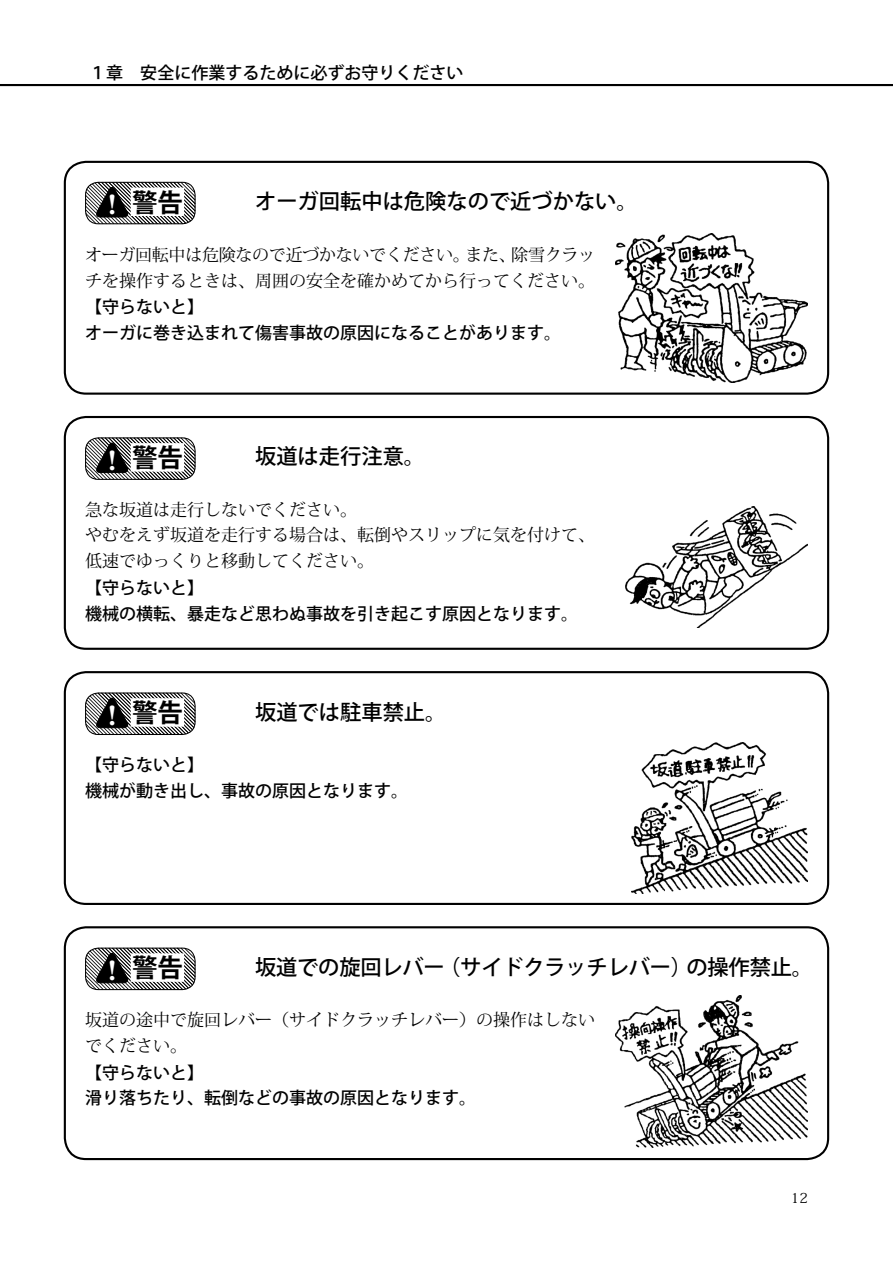
<style>
.page{position:relative;width:893px;height:1263px;background:#fff}
.page>*{position:absolute;margin:0;border:0;box-sizing:border-box;transform-origin:0 0}
.t1{font:700 25.5px "Koz Go Std";color:#000}
.t2{font:500 21.3px "Koz Go Std";color:#000}
.t3{font:16.95px/26px "Koz Min Std";color:#000}
.t4{font:500 16.95px/25.5px "Koz Go Std";color:#000}
.t5{font:13.8px "Koz Min Std";color:#000}
.s1{font-family:"Koz Min Std";font-weight:800;color:#fff}
</style>
<div class="page">
<div style="left:64px;top:161px;width:765px;height:234px;border:2px solid #000;border-radius:21px"></div>
<div style="left:64px;top:416px;width:765px;height:234px;border:2px solid #000;border-radius:21px"></div>
<div style="left:64px;top:671px;width:765px;height:234px;border:2px solid #000;border-radius:21px"></div>
<div style="left:64px;top:926px;width:765px;height:234px;border:2px solid #000;border-radius:21px"></div>
<svg style="left:85px;top:949px;width:110px;height:41px"></svg>
<div style="left:85px;top:947px;width:111px;height:43px;border:1px solid #000;border-radius:13px"></div>
<svg style="left:85px;top:694px;width:110px;height:41px"></svg>
<div style="left:85px;top:692px;width:111px;height:43px;border:1px solid #000;border-radius:13px"></div>
<svg style="left:85px;top:439px;width:110px;height:41px"></svg>
<div style="left:85px;top:437px;width:111px;height:43px;border:1px solid #000;border-radius:13px"></div>
<svg style="left:85px;top:182px;width:110px;height:42px"></svg>
<div style="left:85px;top:182px;width:111px;height:42px;border:1px solid #000;border-radius:13px"></div>
<img style="left:615px;top:233px;width:193px;height:150px">
<img style="left:626px;top:507px;width:182px;height:120px">
<img style="left:631px;top:742px;width:177px;height:151px">
<img style="left:615px;top:995px;width:193px;height:153px">
<hr style="left:0;top:84px;width:893px;height:2px;background:#000">
<p class="t4" style="left:89px;top:61px;width:376px">１章　安全に作業するために必ずお守りください</p>
<h1 class="t1" style="left:99px;top:186px;width:85px"><span class="s1">！</span>警告</h1>
<p class="t2" style="left:255px;top:188px;width:384px">オーガ回転中は危険なので近づかない。</p>
<p class="t3" style="left:85px;top:242px;width:512px">オーガ回転中は危険なので近づかないでください。また、除雪クラッチを操作するときは、周囲の安全を確かめてから行ってください。</p>
<p class="t4" style="left:85px;top:295px;width:478px">【守らないと】<br>オーガに巻き込まれて傷害事故の原因になることがあります。</p>
<h1 class="t1" style="left:99px;top:441px;width:85px"><span class="s1">！</span>警告</h1>
<p class="t2" style="left:255px;top:443px;width:172px">坂道は走行注意。</p>
<p class="t3" style="left:85px;top:497px;width:512px">急な坂道は走行しないでください。<br>やむをえず坂道を走行する場合は、転倒やスリップに気を付けて、低速でゆっくりと移動してください。</p>
<p class="t4" style="left:85px;top:576px;width:495px">【守らないと】<br>機械の横転、暴走など思わぬ事故を引き起こす原因となります。</p>
<h1 class="t1" style="left:99px;top:696px;width:85px"><span class="s1">！</span>警告</h1>
<p class="t2" style="left:255px;top:698px;width:193px">坂道では駐車禁止。</p>
<p class="t4" style="left:85px;top:753px;width:325px">【守らないと】<br>機械が動き出し、事故の原因となります。</p>
<h1 class="t1" style="left:99px;top:951px;width:85px"><span class="s1">！</span>警告</h1>
<p class="t2" style="left:255px;top:953px;width:559px">坂道での旋回レバー（サイドクラッチレバー）の操作禁止。</p>
<p class="t3" style="left:85px;top:1007px;width:512px">坂道の途中で旋回レバー（サイドクラッチレバー）の操作はしないでください。</p>
<p class="t4" style="left:85px;top:1061px;width:393px">【守らないと】<br>滑り落ちたり、転倒などの事故の原因となります。</p>
<p class="t5" style="left:791px;top:1189px;width:18px">12</p>
</div>
